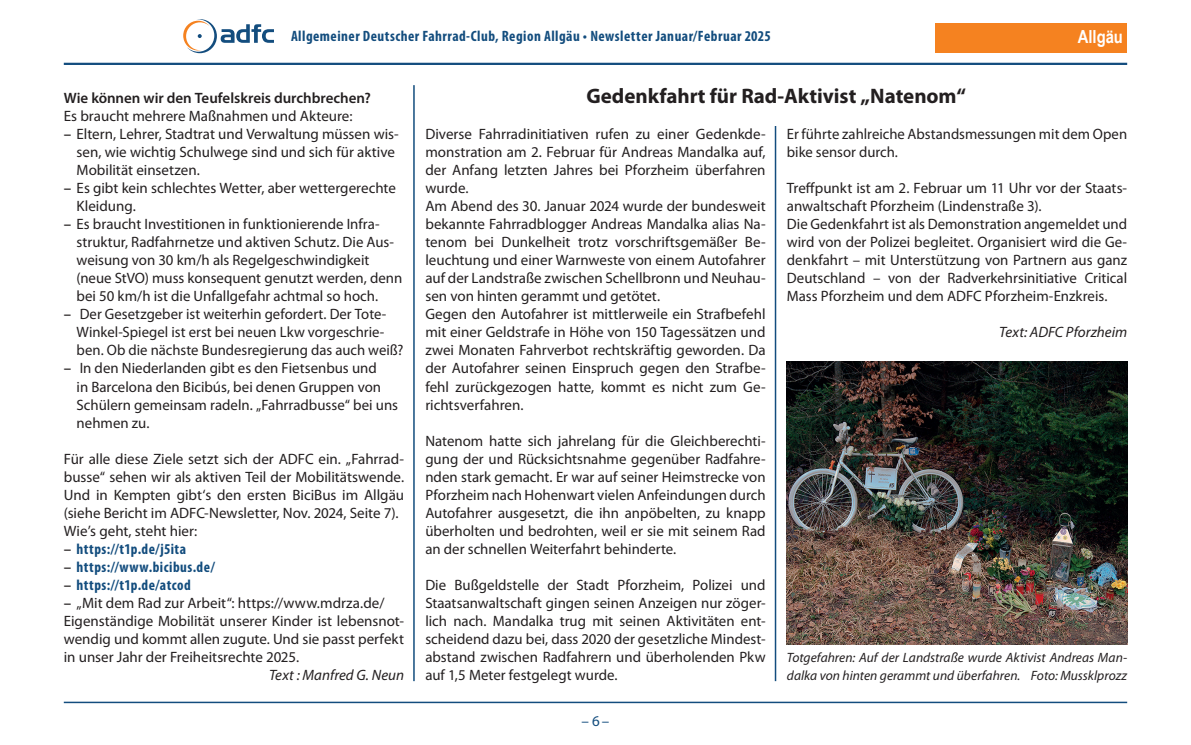
<style>
.page{position:relative;width:1191px;height:745px;background:#fff}
.page>*{position:absolute;margin:0;border:0;box-sizing:border-box;transform-origin:0 0}
.t1{font:700 21px "Myriad Pro";letter-spacing:-.005em;color:#231f20}
.t2{font:700 18px "Arial Narrow";color:#fff}
.t3{font:15px/18px "Myriad Pro";color:#231f20}
.t4{font:700 condensed 15px "Myriad Pro";letter-spacing:.03em;color:#134d7e}
.t5{font:600 15px "Myriad Pro";letter-spacing:-.005em;color:#231f20}
.t6{font:italic 15px "Myriad Pro";color:#231f20}
.t7{font:15px "Myriad Pro";color:#134d7e}
.t8{font:italic 13.5px/18px "Myriad Pro";color:#231f20}
.s1{font-weight:600}
.s2{font-weight:600;font-stretch:normal;color:#231f20}
</style>
<div class="page">
<hr style="left:64px;top:63px;width:1063px;height:2px;background:#134d7e">
<hr style="left:64px;top:701px;width:1063px;height:1px;background:#134d7e">
<svg style="left:183px;top:19px;width:91px;height:34px"></svg>
<hr style="left:413px;top:85px;width:2px;height:595px;background:#134d7e">
<hr style="left:774px;top:85px;width:2px;height:595px;background:#134d7e">
<div style="left:770px;top:78px;width:11px;height:47px;background:#fff"></div>
<img style="left:787px;top:361px;width:340px;height:283px">
<div style="left:935px;top:23px;width:192px;height:30px;background:#f58220"></div>
<p class="t4" style="left:291px;top:27px;width:481px">Allgemeiner Deutscher Fahrrad-Club, Region Allgäu • Newsletter Januar/Februar 2025</p>
<p class="t2" style="left:1077px;top:23px;width:47px">Allgäu</p>
<p class="t5" style="left:64px;top:88px;width:308px">Wie können wir den Teufelskreis durchbrechen?</p>
<p class="t3" style="left:64px;top:107px;width:290px">Es braucht mehrere Maßnahmen und Akteure:</p>
<p class="t3" style="left:77px;top:125px;width:323px;text-indent:-13px"><span class="s1">–</span> Eltern, Lehrer, Stadtrat und Verwaltung müssen wis&shy;sen, wie wichtig Schulwege sind und sich für aktive<br>Mobilität einsetzen.</p>
<p class="t3" style="left:77px;top:179px;width:321px;text-indent:-13px"><span class="s1">–</span> Es gibt kein schlechtes Wetter, aber wettergerechte<br>Kleidung.</p>
<p class="t3" style="left:77px;top:215px;width:327px;text-indent:-13px"><span class="s1">–</span> Es braucht Investitionen in funktionierende Infra&shy;struktur, Radfahrnetze und aktiven Schutz. Die Aus&shy;weisung von 30 km/h als Regelgeschwindigkeit (neue StVO) muss konsequent genutzt werden, denn bei 50 km/h ist die Unfallgefahr achtmal so hoch.</p>
<p class="t3" style="left:77px;top:305px;width:328px;text-indent:-13px"><span class="s1">–</span> Der Gesetzgeber ist weiterhin gefordert. Der Tote-<br>Winkel-Spiegel ist erst bei neuen Lkw vorgeschrie&shy;ben. Ob die nächste Bundesregierung das auch weiß?</p>
<p class="t3" style="left:77px;top:359px;width:323px;text-indent:-13px"><span class="s1">–</span> In den Niederlanden gibt es den Fietsenbus und<br>in Barcelona den Bicibús, bei denen Gruppen von Schülern gemeinsam radeln. „Fahrradbusse“ bei uns nehmen zu.</p>
<p class="t3" style="left:64px;top:449px;width:342px">Für alle diese Ziele setzt sich der ADFC ein. „Fahrrad&shy;busse“ sehen wir als aktiven Teil der Mobilitätswende.<br>Und in Kempten gibt‘s den ersten BiciBus im Allgäu (siehe Bericht im ADFC-Newsletter, Nov. 2024, Seite 7).<br>Wie’s geht, steht hier:</p>
<p class="t4" style="left:64px;top:539px;width:124px"><span class="s2">–</span> https://t1p.de/j5ita</p>
<p class="t4" style="left:64px;top:557px;width:153px"><span class="s2">–</span> https://www.bicibus.de/</p>
<p class="t4" style="left:64px;top:575px;width:128px"><span class="s2">–</span> https://t1p.de/atcod</p>
<p class="t3" style="left:64px;top:593px;width:342px"><span class="s1">–</span> „Mit dem Rad zur Arbeit“: https://www.mdrza.de/ Eigenständige Mobilität unserer Kinder ist lebensnot&shy;wendig und kommt allen zugute. Und sie passt perfekt in unser Jahr der Freiheitsrechte 2025.</p>
<p class="t6" style="left:269px;top:665px;width:136px">Text : Manfred G. Neun</p>
<h1 class="t1" style="left:586px;top:82px;width:381px">Gedenkfahrt für Rad-Aktivist „Natenom“</h1>
<p class="t3" style="left:425px;top:125px;width:342px">Diverse Fahrradinitiativen rufen zu einer Gedenkde&shy;monstration am 2. Februar für Andreas Mandalka auf, der Anfang letzten Jahres bei Pforzheim überfahren wurde.<br>Am Abend des 30. Januar 2024 wurde der bundesweit bekannte Fahrradblogger Andreas Mandalka alias Na&shy;tenom bei Dunkelheit trotz vorschriftsgemäßer Be&shy;leuchtung und einer Warnweste von einem Autofahrer auf der Landstraße zwischen Schellbronn und Neuhau&shy;sen von hinten gerammt und getötet.<br>Gegen den Autofahrer ist mittlerweile ein Strafbefehl mit einer Geldstrafe in Höhe von 150 Tagessätzen und zwei Monaten Fahrverbot rechtskräftig geworden. Da der Autofahrer seinen Einspruch gegen den Strafbe&shy;fehl zurückgezogen hatte, kommt es nicht zum Ge&shy;richtsverfahren.</p>
<p class="t3" style="left:425px;top:431px;width:342px;text-align:justify">Natenom hatte sich jahrelang für die Gleichberechti&shy;gung der und Rücksichtsnahme gegenüber Radfahre&shy;nden stark gemacht. Er war auf seiner Heimstrecke von Pforzheim nach Hohenwart vielen Anfeindungen durch Autofahrer ausgesetzt, die ihn anpöbelten, zu knapp überholten und bedrohten, weil er sie mit seinem Rad an der schnellen Weiterfahrt behinderte.</p>
<p class="t3" style="left:425px;top:575px;width:342px;text-align:justify">Die Bußgeldstelle der Stadt Pforzheim, Polizei und Staatsanwaltschaft gingen seinen Anzeigen nur zöger&shy;lich nach. Mandalka trug mit seinen Aktivitäten ent&shy;scheidend dazu bei, dass 2020 der gesetzliche Mindest&shy;abstand zwischen Radfahrern und überholenden Pkw auf 1,5 Meter festgelegt wurde.</p>
<p class="t7" style="left:581px;top:711px;width:29px">– 6–</p>
<p class="t3" style="left:787px;top:125px;width:342px">Er führte zahlreiche Abstandsmessungen mit dem Open bike sensor durch.</p>
<p class="t3" style="left:787px;top:179px;width:342px">Treffpunkt ist am 2. Februar um 11 Uhr vor der Staats&shy;anwaltschaft Pforzheim (Lindenstraße 3).<br>Die Gedenkfahrt ist als Demonstration angemeldet und wird von der Polizei begleitet. Organisiert wird die Ge&shy;denkfahrt – mit Unterstützung von Partnern aus ganz Deutschland – von der Radverkehrsinitiative Critical Mass Pforzheim und dem ADFC Pforzheim-Enzkreis.</p>
<p class="t6" style="left:999px;top:323px;width:129px">Text: ADFC Pforzheim</p>
<p class="t8" style="left:787px;top:647px;width:342px">Totgefahren: Auf der Landstraße wurde Aktivist Andreas Man&shy;dalka von hinten gerammt und überfahren. Foto: Mussklprozz</p>
</div>
